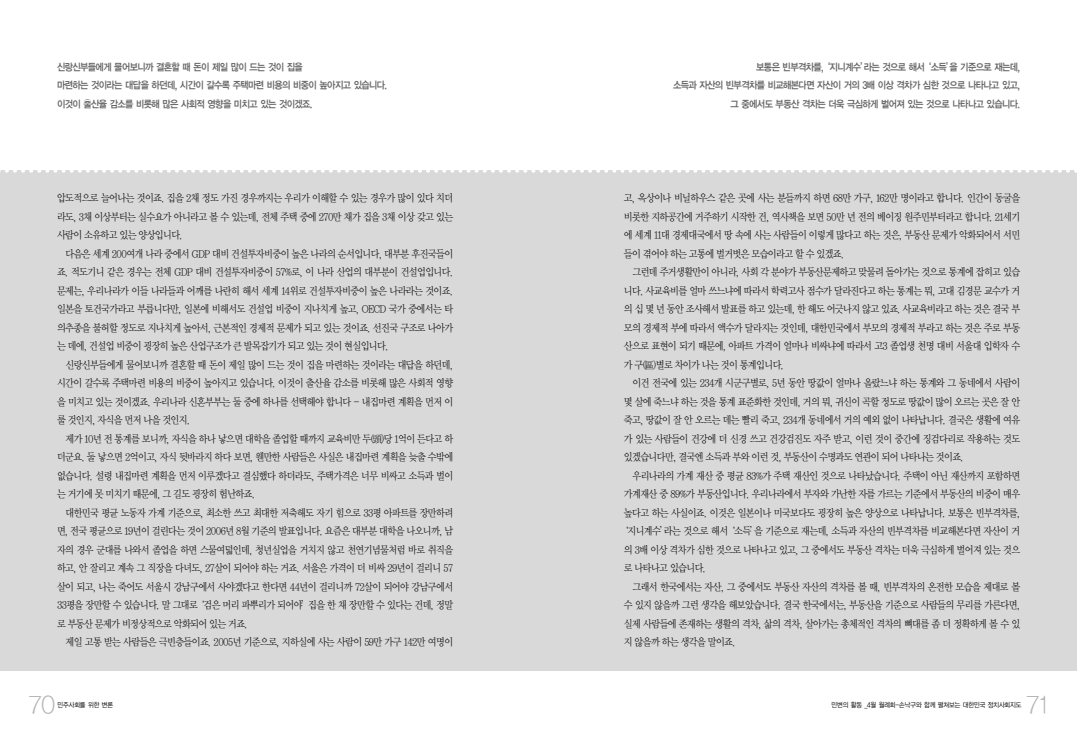
<style>
.page{position:relative;width:1077px;height:737px;background:#fff}
.page>*{position:absolute;margin:0;border:0;box-sizing:border-box;transform-origin:0 0}
.t1{font:24px "YGO11";color:#b3b3b3}
.t2{font:10.5px/18.5px "Y Mj O12";letter-spacing:-.13em;color:#000;text-align:justify;scale:.9 1}
.t3{font:10px/18.5px "YGO14";letter-spacing:-.14em;color:#666;text-align:right;scale:.9 1}
.t4{font:7px "YGO12";letter-spacing:-.11em;color:#000;scale:.9 1}
</style>
<div class="page">
<div style="left:0;top:170px;width:1077px;height:501px;background:#d9d9d9"></div>
<svg style="left:0;top:170px;width:1077px;height:3px"></svg>
<p class="t3" style="left:57px;top:58px;width:369px;text-align:left">신랑신부들에게 물어보니까 결혼할 때 돈이 제일 많이 드는 것이 집을<br>마련하는 것이라는 대답을 하던데, 시간이 갈수록 주택마련 비용의 비중이 높아지고 있습니다. 이것이 출산율 감소를 비롯해 많은 사회적 영향을 미치고 있는 것이겠죠.</p>
<p class="t2" style="left:57px;top:189px;width:442px">압도적으로 늘어나는 것이죠. 집을 2채 정도 가진 경우까지는 우리가 이해할 수 있는 경우가 많이 있다 치더 라도, 3채 이상부터는 실수요가 아니라고 볼 수 있는데, 전체 주택 중에 270만 채가 집을 3채 이상 갖고 있는 사람이 소유하고 있는 양상입니다.</p>
<p class="t2" style="left:57px;top:245px;width:442px;text-indent:9px">다음은 세계 200여개 나라 중에서 GDP 대비 건설투자비중이 높은 나라의 순서입니다, 대부분 후진국들이 죠. 적도기니 같은 경우는 전체 GDP 대비 건설투자비중이 57%로, 이 나라 산업의 대부분이 건설업입니다. 문제는, 우리나라가 이들 나라들과 어깨를 나란히 해서 세계 14위로 건설투자비중이 높은 나라라는 것이죠. 일본을 토건국가라고 부릅니다만, 일본에 비해서도 건설업 비중이 지나치게 높고, OECD 국가 중에서는 타 의추종을 불허할 정도로 지나치게 높아서, 근본적인 경제적 문제가 되고 있는 것이죠. 선진국 구조로 나아가 는 데에, 건설업 비중이 굉장히 높은 산업구조가 큰 발목잡기가 되고 있는 것이 현실입니다.</p>
<p class="t2" style="left:57px;top:356px;width:442px;text-indent:9px">신랑신부들에게 물어보니까 결혼할 때 돈이 제일 많이 드는 것이 집을 마련하는 것이라는 대답을 하던데, 시간이 갈수록 주택마련 비용의 비중이 높아지고 있습니다. 이것이 출산율 감소를 비롯해 많은 사회적 영향 을 미치고 있는 것이겠죠. 우리나라 신혼부부는 둘 중에 하나를 선택해야 합니다 - 내집마련 계획을 먼저 이 룰 것인지, 자식을 먼저 나을 것인지.</p>
<p class="t2" style="left:57px;top:430px;width:442px;text-indent:9px">제가 10년 전 통계를 보니까, 자식을 하나 낳으면 대학을 졸업할 때까지 교육비만 두(頭)당 1억이 든다고 하 더군요. 둘 낳으면 2억이고, 자식 뒷바라지 하다 보면, 웬만한 사람들은 사실은 내집마련 계획을 늦출 수밖에 없습니다. 설령 내집마련 계획을 먼저 이루겠다고 결심했다 하더라도, 주택가격은 너무 비싸고 소득과 벌이 는 거기에 못 미치기 때문에, 그 길도 굉장히 험난하죠.</p>
<p class="t2" style="left:57px;top:504px;width:442px;text-indent:9px">대한민국 평균 노동자 가계 기준으로, 최소한 쓰고 최대한 저축해도 자기 힘으로 33평 아파트를 장만하려 면, 전국 평균으로 19년이 걸린다는 것이 2006년 8월 기준의 발표입니다. 요즘은 대부분 대학을 나오니까, 남 자의 경우 군대를 나와서 졸업을 하면 스물여덟인데, 청년실업을 거치지 않고 천연기념물처럼 바로 취직을 하고, 안 잘리고 계속 그 직장을 다녀도, 27살이 되어야 하는 거죠. 서울은 가격이 더 비싸 29년이 걸리니 57 살이 되고, 나는 죽어도 서울시 강남구에서 사야겠다고 한다면 44년이 걸리니까 72살이 되어야 강남구에서 33평을 장만할 수 있습니다. 말 그대로‘검은 머리 파뿌리가 되어야’집을 한 채 장만할 수 있다는 건데, 정말 로 부동산 문제가 비정상적으로 악화되어 있는 거죠.</p>
<p class="t2" style="left:65px;top:633px;width:433px">제일 고통 받는 사람들은 극빈층들이죠. 2005년 기준으로, 지하실에 사는 사람이 59만 가구 142만 여명이</p>
<p class="t3" style="left:673px;top:58px;width:388px">보통은 빈부격차를,‘지니계수’라는 것으로 해서‘소득’을 기준으로 재는데,<br>소득과 자산의 빈부격차를 비교해본다면 자산이 거의 3배 이상 격차가 심한 것으로 나타나고 있고, 그 중에서도 부동산 격차는 더욱 극심하게 벌어져 있는 것으로 나타나고 있습니다.</p>
<p class="t2" style="left:624px;top:189px;width:442px">고, 옥상이나 비닐하우스 같은 곳에 사는 분들까지 하면 68만 가구, 162만 명이라고 합니다. 인간이 동굴을 비롯한 지하공간에 거주하기 시작한 건, 역사책을 보면 50만 년 전의 베이징 원주민부터라고 합니다. 21세기 에 세계 11대 경제대국에서 땅 속에 사는 사람들이 이렇게 많다고 하는 것은, 부동산 문제가 악화되어서 서민 들이 겪어야 하는 고통에 벌거벗은 모습이라고 할 수 있겠죠.</p>
<p class="t2" style="left:624px;top:263px;width:442px;text-indent:9px">그런데 주거생활만이 아니라, 사회 각 분야가 부동산문제하고 맞물려 돌아가는 것으로 통계에 잡히고 있습 니다. 사교육비를 얼마 쓰느냐에 따라서 학력고사 점수가 달라진다고 하는 통계는 뭐, 고대 김경문 교수가 거 의 십 몇 년 동안 조사해서 발표를 하고 있는데, 한 해도 어긋나지 않고 있죠. 사교육비라고 하는 것은 결국 부 모의 경제적 부에 따라서 액수가 달라지는 것인데, 대한민국에서 부모의 경제적 부라고 하는 것은 주로 부동 산으로 표현이 되기 때문에, 아파트 가격이 얼마나 비싸냐에 따라서 고3 졸업생 천명 대비 서울대 입학자 수 가 구(區)별로 차이가 나는 것이 통계입니다.</p>
<p class="t2" style="left:624px;top:374px;width:442px;text-indent:9px">이건 전국에 있는 234개 시군구별로, 5년 동안 땅값이 얼마나 올랐느냐 하는 통계와 그 동네에서 사람이 몇 살에 죽느냐 하는 것을 통계 표준화한 것인데, 거의 뭐, 귀신이 곡할 정도로 땅값이 많이 오르는 곳은 잘 안 죽고, 땅값이 잘 안 오르는 데는 빨리 죽고, 234개 동네에서 거의 예외 없이 나타납니다. 결국은 생활에 여유 가 있는 사람들이 건강에 더 신경 쓰고 건강검진도 자주 받고, 이런 것이 중간에 징검다리로 작용하는 것도 있겠습니다만, 결국엔 소득과 부와 이런 것, 부동산이 수명과도 연관이 되어 나타나는 것이죠.</p>
<p class="t2" style="left:632px;top:467px;width:433px">우리나라의 가계 재산 중 평균 83%가 주택 재산인 것으로 나타났습니다. 주택이 아닌 재산까지 포함하면</p>
<p class="t2" style="left:624px;top:485px;width:442px">가계재산 중 89%가 부동산입니다. 우리나라에서 부자와 가난한 자를 가르는 기준에서 부동산의 비중이 매우</p>
<p class="t2" style="left:624px;top:504px;width:442px">높다고 하는 사실이죠. 이것은 일본이나 미국보다도 굉장히 높은 양상으로 나타납니다. 보통은 빈부격차를,</p>
<p class="t2" style="left:619px;top:522px;width:448px">‘지니계수’라는 것으로 해서‘소득’을 기준으로 재는데, 소득과 자산의 빈부격차를 비교해본다면 자산이 거</p>
<p class="t2" style="left:624px;top:541px;width:442px">의 3배 이상 격차가 심한 것으로 나타나고 있고, 그 중에서도 부동산 격차는 더욱 극심하게 벌어져 있는 것으</p>
<p class="t2" style="left:624px;top:559px;width:93px">로 나타나고 있습니다.</p>
<p class="t2" style="left:632px;top:578px;width:433px">그래서 한국에서는 자산, 그 중에서도 부동산 자산의 격차를 볼 때, 빈부격차의 온전한 모습을 제대로 볼</p>
<p class="t2" style="left:624px;top:596px;width:442px">수 있지 않을까 그런 생각을 해보았습니다. 결국 한국에서는, 부동산을 기준으로 사람들의 무리를 가른다면,</p>
<p class="t2" style="left:624px;top:615px;width:442px">실제 사람들에 존재하는 생활의 격차, 삶의 격차, 살아가는 총체적인 격차의 뼈대를 좀 더 정확하게 볼 수 있</p>
<p class="t2" style="left:624px;top:633px;width:126px">지 않을까 하는 생각을 말이죠.</p>
<h1 class="t1" style="left:28px;top:694px;width:30px">70</h1>
<p class="t4" style="left:57px;top:702px;width:64px">민주사회를 위한 변론</p>
<p class="t4" style="left:831px;top:702px;width:213px">민변의 활동 _4월 월례회-손낙구와 함께 펼쳐보는 대한민국 정치사회지도</p>
<h1 class="t1" style="left:1026px;top:694px;width:24px">71</h1>
</div>
